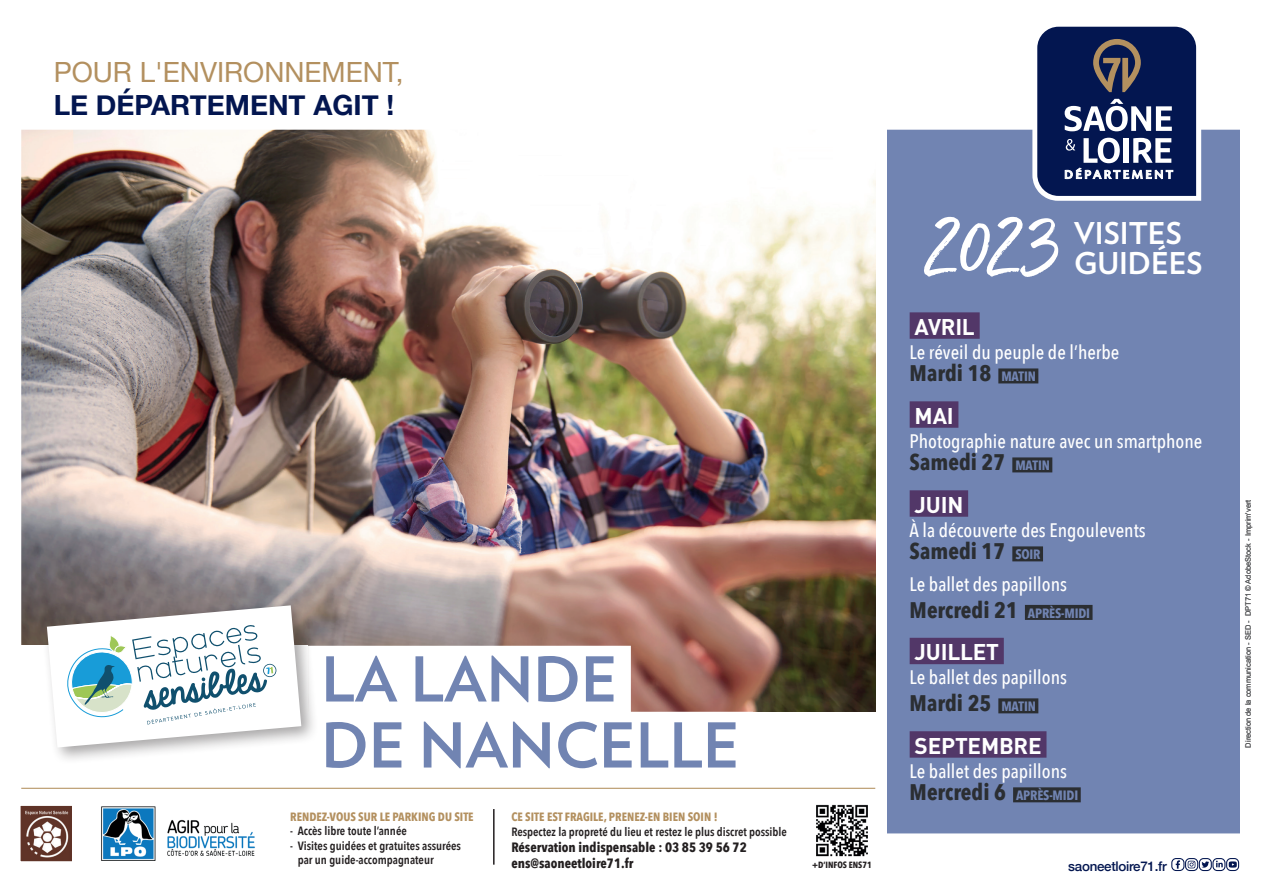
<style>
.page{position:relative;width:1263px;height:893px;background:#fff}
.page>*{position:absolute;margin:0;border:0;box-sizing:border-box;transform-origin:0 0}
.t1{font:700 61.65px/66px "Verlag";color:#7184b2}
.t2{font:700 30px/29.5px "Verlag";color:#fff}
.t3{font:28.5px "Helvetica Neue";color:#b3905f}
.t4{font:700 28.5px "Helvetica Neue";color:#031650}
.t5{font:27.75px "Helvetica Neue";color:#b3905f}
.t6{font:700 27.75px "Helvetica Neue";color:#031650}
.t7{font:700 22.5px "Avenir Next Condensed";color:#2b2e32}
.t8{font:700 22.5px "DIN";letter-spacing:-.01em;color:#fff}
.t9{font:500 19.5px "Avenir Next Condensed";color:#fff}
.t10{font:700 13.5px/16.2px "Avenir Next Condensed";color:#231f20}
.t11{font:700 13.5px "Avenir Next Condensed";letter-spacing:-.01em;color:#7184b2}
.t12{font:500 13.35px "Helvetica Neue";letter-spacing:-.02em;color:#031650}
.t13{font:600 12px/14.4px "Avenir Next Condensed";color:#231f20}
.t14{font:700 12px "Avenir Next Condensed";color:#b3905f}
.t15{font:700 9px "Avenir Next Condensed";color:#231f20}
.t16{font:7.5px "Arial";color:#57585a}
.s1{font-size:13.5px;color:#7184b2}
.s2{font-size:22.5px;color:#2b2e32}
</style>
<div class="page">
<img style="left:21px;top:129px;width:1219px;height:743px">
<svg style="left:1229px;top:861px;width:8px;height:7px"></svg>
<div style="left:1226px;top:858px;width:13px;height:13px;border:1px solid #031650;border-radius:4px"></div>
<div style="left:1199px;top:858px;width:13px;height:13px;border:1px solid #031650;border-radius:4px"></div>
<svg style="left:1171px;top:858px;width:38px;height:13px"></svg>
<svg style="left:1216px;top:861px;width:7px;height:6px"></svg>
<div style="left:1212px;top:858px;width:13px;height:13px;border:1px solid #031650;border-radius:4px"></div>
<img style="left:90px;top:794px;width:176px;height:78px">
<div style="left:20px;top:805px;width:53px;height:57px;background:#603327"></div>
<img style="left:25px;top:810px;width:44px;height:48px">
<div style="left:19px;top:804px;width:54px;height:59px;border:1px solid #fff"></div>
<img style="left:810px;top:798px;width:64px;height:64px">
<div style="left:5px;top:729px;width:303px;height:59px;background:#fff"></div>
<hr style="left:21px;top:788px;width:854px;height:1px;background:#b3905f">
<hr style="left:493px;top:809px;width:2px;height:56px;background:#231f20">
<div style="left:21px;top:646px;width:287px;height:121px;background:#fff"></div>
<svg style="left:1032px;top:26px;width:169px;height:174px"></svg>
<div style="left:308px;top:646px;width:323px;height:66px;background:#fff"></div>
<div style="left:308px;top:712px;width:445px;height:66px;background:#fff"></div>
<div style="left:41px;top:599px;width:278px;height:166px;background:#231f20;opacity:.4"></div>
<svg style="left:47px;top:605px;width:254px;height:142px"></svg>
<div style="left:910px;top:312px;width:70px;height:27px;background:#523768"></div>
<div style="left:998px;top:368px;width:40px;height:15px;background:#2b2e32"></div>
<div style="left:910px;top:401px;width:48px;height:27px;background:#523768"></div>
<div style="left:1012px;top:457px;width:40px;height:15px;background:#2b2e32"></div>
<div style="left:910px;top:490px;width:58px;height:27px;background:#523768"></div>
<div style="left:1012px;top:546px;width:31px;height:15px;background:#2b2e32"></div>
<div style="left:1025px;top:605px;width:67px;height:15px;background:#2b2e32"></div>
<div style="left:910px;top:638px;width:94px;height:26px;background:#523768"></div>
<div style="left:998px;top:698px;width:40px;height:15px;background:#2b2e32"></div>
<div style="left:910px;top:731px;width:136px;height:27px;background:#523768"></div>
<div style="left:1013px;top:787px;width:68px;height:15px;background:#2b2e32"></div>
<svg style="left:924px;top:217px;width:134px;height:60px"></svg>
<h3 class="t3" style="left:53px;top:51px;width:355px">POUR L'ENVIRONNEMENT</h3>
<h3 class="t4" style="left:53px;top:83px;width:350px">LE DÉPARTEMENT AGIT !</h3>
<h3 class="t5" style="left:54px;top:52px;width:351px">POUR L'ENVIRONNEMENT,</h3>
<h3 class="t6" style="left:54px;top:83px;width:342px">LE DÉPARTEMENT AGIT !</h3>
<h1 class="t1" style="left:321px;top:643px;width:420px">LA LANDE<br>DE NANCELLE</h1>
<p class="t14" style="left:290px;top:809px;width:185px">RENDEZ-VOUS SUR LE PARKING DU SITE</p>
<p class="t13" style="left:290px;top:824px;width:118px">- Accès libre toute l’année</p>
<p class="t13" style="left:298px;top:838px;width:165px;text-indent:-8px">- Visites guidées et gratuites assurées par un guide-accompagnateur</p>
<p class="t14" style="left:511px;top:810px;width:208px">CE SITE EST FRAGILE, PRENEZ-EN BIEN SOIN !</p>
<p class="t13" style="left:511px;top:824px;width:277px">Respectez la propreté du lieu et restez le plus discret possible</p>
<p class="t10" style="left:511px;top:839px;width:237px">Réservation indispensable : 03 85 39 56 72 ens@saoneetloire71.fr</p>
<p class="t15" style="left:812px;top:860px;width:61px">+D’INFOS ENS71</p>
<h2 class="t2" style="left:1074px;top:217px;width:130px">VISITES<br>GUIDÉES</h2>
<p class="t8" style="left:915px;top:312px;width:62px">AVRIL</p>
<p class="t9" style="left:910px;top:340px;width:211px">Le réveil du peuple de l’herbe</p>
<p class="t7" style="left:910px;top:359px;width:128px">Mardi 18 <span class="s1">MATIN</span></p>
<p class="t8" style="left:915px;top:401px;width:41px">MAI</p>
<p class="t9" style="left:910px;top:429px;width:294px">Photographie nature avec un smartphone</p>
<p class="t7" style="left:910px;top:448px;width:142px">Samedi 27 <span class="s1">MATIN</span></p>
<p class="t8" style="left:915px;top:490px;width:50px">JUIN</p>
<p class="t9" style="left:910px;top:518px;width:238px">À la découverte des Engoulevents</p>
<p class="t7" style="left:910px;top:537px;width:132px">Samedi 17 <span class="s1">SOIR</span></p>
<p class="t9" style="left:910px;top:572px;width:159px">Le ballet des papillons</p>
<p class="t7" style="left:910px;top:596px;width:182px">Mercredi 21 <span class="s1">APRÈS-MIDI</span></p>
<p class="t8" style="left:915px;top:637px;width:86px">JUILLET</p>
<p class="t9" style="left:910px;top:665px;width:159px">Le ballet des papillons</p>
<p class="t7" style="left:910px;top:689px;width:128px">Mardi 25 <span class="s1">MATIN</span></p>
<p class="t8" style="left:915px;top:731px;width:129px">SEPTEMBRE</p>
<p class="t9" style="left:910px;top:759px;width:159px">Le ballet des papillons</p>
<p class="t11" style="left:910px;top:787px;width:170px"><span class="s2">Mercredi 6</span> APRÈS-MIDI</p>
<p class="t12" style="left:1068px;top:856px;width:100px">saoneetloire71.fr</p>
<p class="t16" style="left:1243px;top:747px;width:249px;rotate:-90deg">Direction de la communication - SED - DPT71 © AdobeStock - Imprim'vert</p>
</div>
